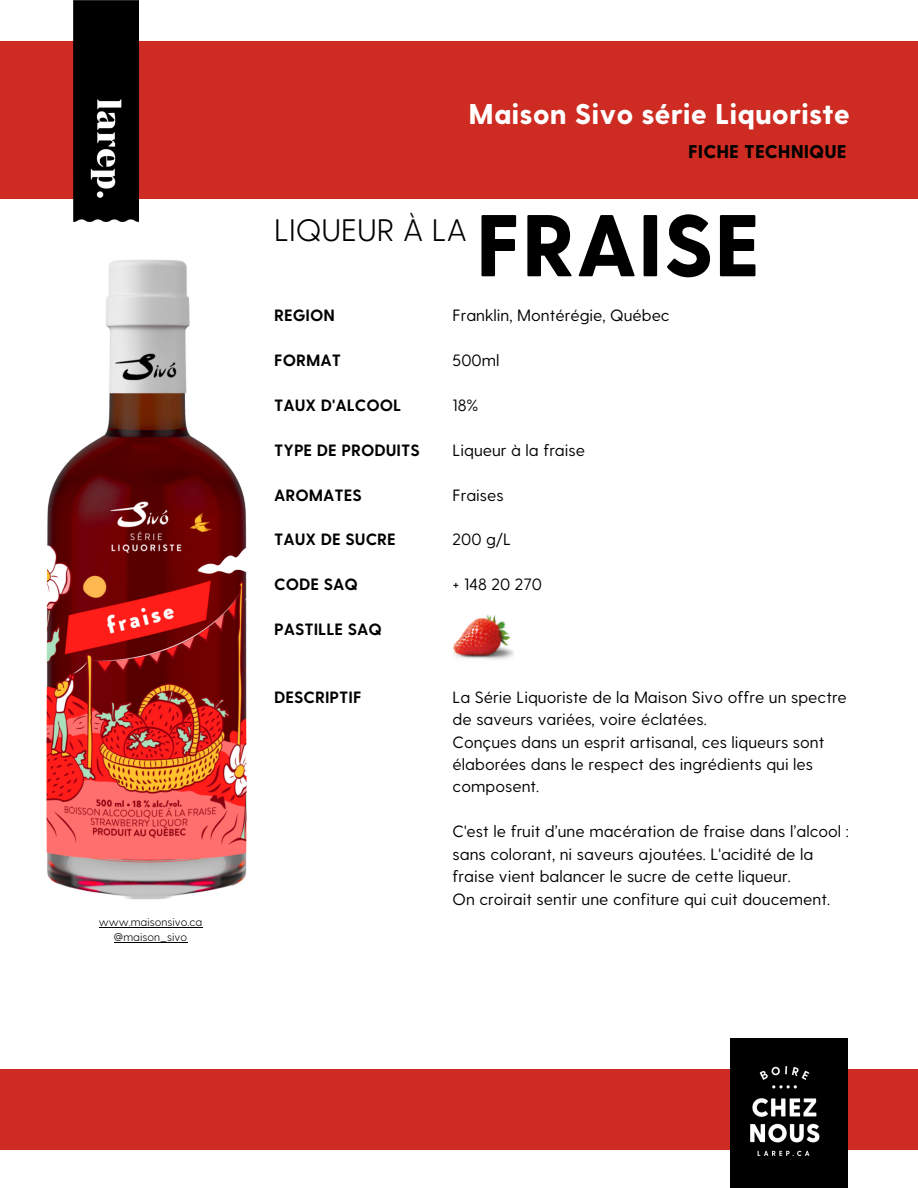
<style>
.page{position:relative;width:918px;height:1188px;background:#fff}
.page>*{position:absolute;margin:0;border:0;box-sizing:border-box;transform-origin:0 0}
.t1{font:800 87.45px "Greycliff CF";color:#000}
.t2{font:300 31.05px "Greycliff CF";color:#000}
.t3{font:800 28.5px "Greycliff CF";color:#fff}
.t4{font:800 18.45px "Greycliff CF";color:#000}
.t5{font:16.35px/22.5px "Greycliff CF";color:#000}
.t6{font:700 16.35px "Greycliff CF";color:#000}
.t7{font:300 11.25px/15px "Greycliff CF";color:#000;text-align:center}
</style>
<div class="page">
<div style="left:0;top:41px;width:918px;height:158px;background:#ce2c22"></div>
<div style="left:0;top:1069px;width:918px;height:80px;background:#ce2c22"></div>
<img style="left:453px;top:607px;width:61px;height:62px;border-radius:4px">
<div style="left:730px;top:1038px;width:117px;height:150px;background:#000"></div>
<img style="left:73px;top:0;width:66px;height:210px">
<img style="left:750px;top:1066px;width:70px;height:89px">
<img style="left:46px;top:210px;width:201px;height:733px">
<hr style="left:99px;top:927px;width:103px;height:1px;background:#000">
<hr style="left:114px;top:942px;width:73px;height:1px;background:#000">
<p class="t7" style="left:99px;top:914px;width:105px">www.maisonsivo.ca @maison_sivo</p>
<h3 class="t3" style="left:469px;top:95px;width:383px">Maison Sivo série Liquoriste</h3>
<p class="t4" style="left:688px;top:140px;width:160px">FICHE TECHNIQUE</p>
<h2 class="t2" style="left:274px;top:209px;width:194px">LIQUEUR À LA</h2>
<h1 class="t1" style="left:475px;top:188px;width:287px">FRAISE</h1>
<p class="t6" style="left:274px;top:304px;width:62px">REGION</p>
<p class="t6" style="left:274px;top:349px;width:68px">FORMAT</p>
<p class="t6" style="left:274px;top:394px;width:129px">TAUX D'ALCOOL</p>
<p class="t6" style="left:274px;top:439px;width:147px">TYPE DE PRODUITS</p>
<p class="t6" style="left:274px;top:484px;width:89px">AROMATES</p>
<p class="t6" style="left:274px;top:529px;width:123px">TAUX DE SUCRE</p>
<p class="t6" style="left:274px;top:574px;width:85px">CODE SAQ</p>
<p class="t6" style="left:274px;top:619px;width:109px">PASTILLE SAQ</p>
<p class="t6" style="left:274px;top:686px;width:89px">DESCRIPTIF</p>
<p class="t5" style="left:453px;top:303px;width:219px">Franklin, Montérégie, Québec</p>
<p class="t5" style="left:453px;top:348px;width:48px">500ml</p>
<p class="t5" style="left:453px;top:393px;width:27px">18%</p>
<p class="t5" style="left:453px;top:438px;width:134px">Liqueur à la fraise</p>
<p class="t5" style="left:453px;top:483px;width:53px">Fraises</p>
<p class="t5" style="left:453px;top:528px;width:60px">200 g/L</p>
<p class="t5" style="left:453px;top:572px;width:91px">+ 148 20 270</p>
<p class="t5" style="left:453px;top:685px;width:396px">La Série Liquoriste de la Maison Sivo offre un spectre de saveurs variées, voire éclatées.<br>Conçues dans un esprit artisanal, ces liqueurs sont élaborées dans le respect des ingrédients qui les composent.</p>
<p class="t5" style="left:453px;top:819px;width:398px">C'est le fruit d’une macération de fraise dans l’alcool : sans colorant, ni saveurs ajoutées. L'acidité de la fraise vient balancer le sucre de cette liqueur.<br>On croirait sentir une confiture qui cuit doucement.</p>
</div>
